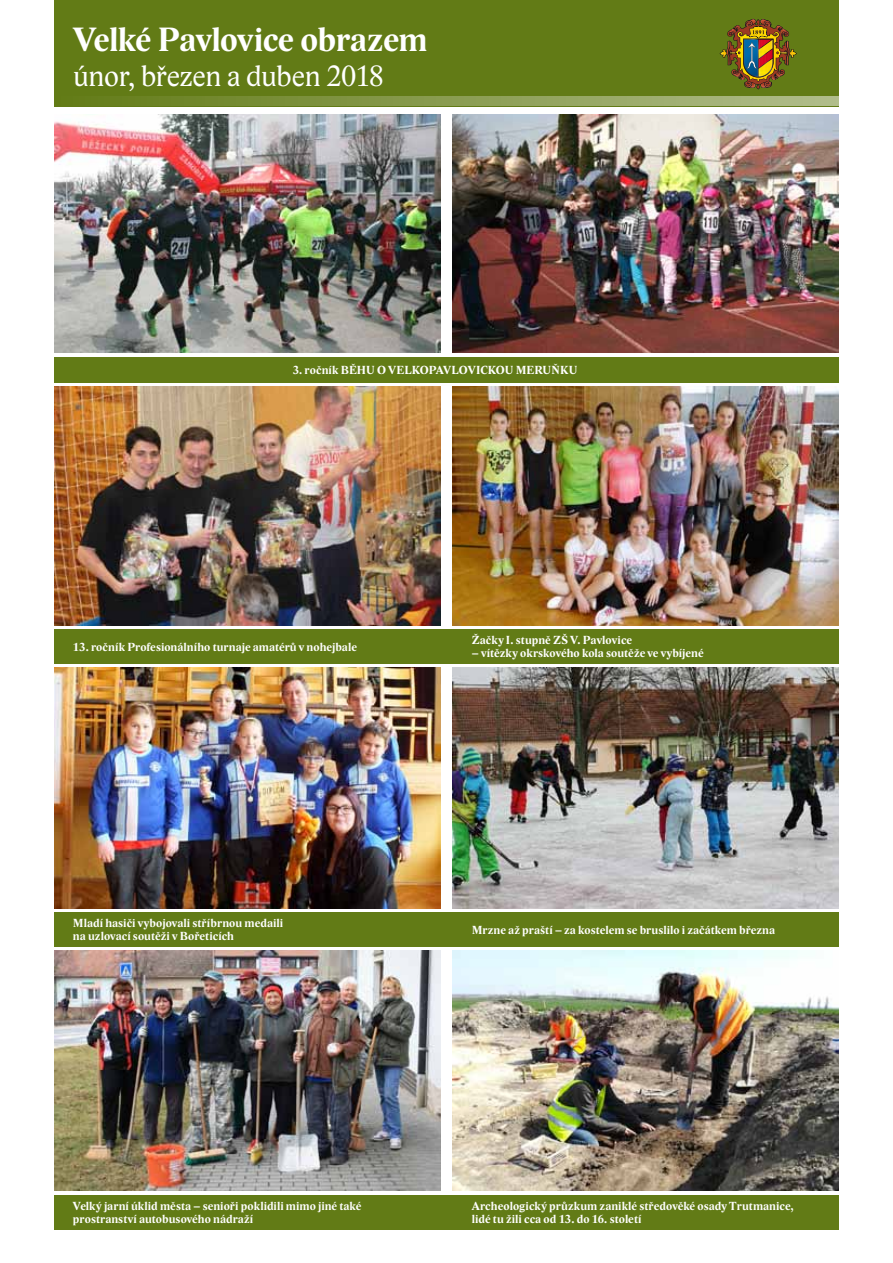
<style>
.page{position:relative;width:893px;height:1263px;background:#fff}
.page>*{position:absolute;margin:0;border:0;box-sizing:border-box;transform-origin:0 0}
.t1{font:700 34.5px "Lido ST";letter-spacing:-.01em;color:#fff}
.t2{font:30px "Lido ST";letter-spacing:-.01em;color:#fff}
.t3{font:700 12px/13.5px "Lido ST";letter-spacing:.01em;color:#fff}
</style>
<div class="page">
<div style="left:54px;top:0;width:785px;height:106px;background:#627b16"></div>
<img style="left:719px;top:19px;width:78px;height:71px">
<svg style="left:128px;top:96px;width:711px;height:10px"></svg>
<img style="left:54px;top:115px;width:386px;height:238px">
<img style="left:54px;top:387px;width:386px;height:238px">
<img style="left:54px;top:668px;width:386px;height:240px">
<img style="left:54px;top:951px;width:386px;height:240px">
<img style="left:453px;top:115px;width:386px;height:238px">
<img style="left:453px;top:387px;width:386px;height:238px">
<img style="left:453px;top:668px;width:386px;height:240px">
<img style="left:453px;top:951px;width:386px;height:240px">
<div style="left:54px;top:357px;width:785px;height:26px;background:#627b16"></div>
<div style="left:54px;top:629px;width:785px;height:34px;background:#627b16"></div>
<div style="left:54px;top:912px;width:785px;height:34px;background:#627b16"></div>
<div style="left:54px;top:1195px;width:785px;height:34px;background:#627b16"></div>
<h1 class="t1" style="left:73px;top:19px;width:356px">Velké Pavlovice obrazem</h1>
<h2 class="t2" style="left:73px;top:57px;width:313px">únor, březen a duben 2018</h2>
<p class="t3" style="left:293px;top:363px;width:286px">3. ročník BĚHU O VELKOPAVLOVICKOU MERUŇKU</p>
<p class="t3" style="left:73px;top:640px;width:285px">13. ročník Profesionálního turnaje amatérů v nohejbale</p>
<p class="t3" style="left:472px;top:633px;width:162px">Žačky I. stupně ZŠ V. Pavlovice</p>
<p class="t3" style="left:472px;top:647px;width:233px">– vítězky okrskového kola soutěže ve vybíjené</p>
<p class="t3" style="left:73px;top:916px;width:212px">Mladí hasiči vybojovali stříbrnou medaili na uzlovací soutěži v Bořeticích</p>
<p class="t3" style="left:472px;top:923px;width:305px">Mrzne až praští – za kostelem se bruslilo i začátkem března</p>
<p class="t3" style="left:73px;top:1199px;width:290px">Velký jarní úklid města – senioři poklidili mimo jiné také prostranství autobusového nádraží</p>
<p class="t3" style="left:472px;top:1199px;width:324px">Archeologický průzkum zaniklé středověké osady Trutmanice, lidé tu žili cca od 13. do 16. století</p>
</div>
